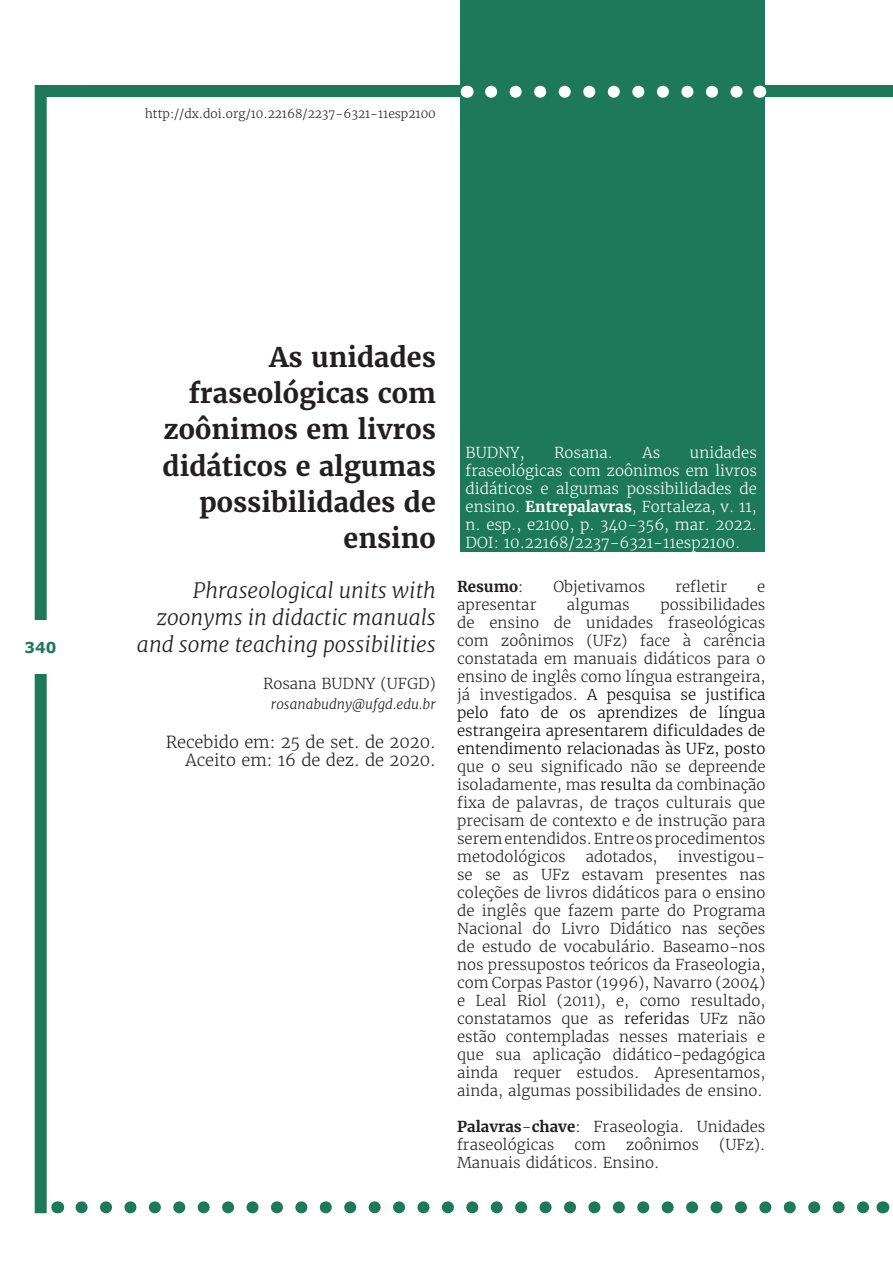
<style>
.page{position:relative;width:893px;height:1263px;background:#fff}
.page>*{position:absolute;margin:0;border:0;box-sizing:border-box;transform-origin:0 0}
.Título-pt{font:700 27px/36px "Merriweather";color:#231f20;text-align:right}
.Título-LE{font:italic 300 21px/27px "Merriweather";color:#231f20;text-align:right}
.Recebido_Aceito{font:300 16.5px "Merriweather";color:#231f20}
.Resumo{font:300 15px/18px "Merriweather";color:#231f20;text-align:justify}
.Como_citar_artigo{font:300 15px/18px "Merriweather";color:#fff;text-align:justify}
.Autor{font:300 15px "Merriweather";color:#231f20}
.Resumo-2{font:700 15px "Merriweather";color:#231f20}
.t1{font:700 15px "Verdana";color:#1e785a}
.E-mail{font:italic 300 13.5px "Merriweather";color:#231f20}
.DOI{font:300 12px "Merriweather";color:#231f20}
.s1{font-weight:300}
.s2{font-weight:700}
.s3{color:#000}
</style>
<div class="page">
<div style="left:35px;top:85px;width:858px;height:12px;background:#1e785a"></div>
<div style="left:35px;top:85px;width:12px;height:1128px;background:#1e785a"></div>
<svg style="left:82px;top:1201px;width:788px;height:12px"></svg>
<svg style="left:57px;top:1201px;width:1px;height:12px"></svg>
<svg style="left:882px;top:1201px;width:1px;height:12px"></svg>
<div style="left:17px;top:621px;width:47px;height:53px;background:#fff"></div>
<div style="left:461px;top:0;width:304px;height:551px;background:#1e785a"></div>
<svg style="left:491px;top:86px;width:252px;height:12px"></svg>
<svg style="left:467px;top:86px;width:1px;height:12px"></svg>
<svg style="left:759px;top:86px;width:1px;height:12px"></svg>
<p class="DOI" style="left:145px;top:106px;width:292px">http://dx.doi.org/10.22168/2237-6321-11esp2100</p>
<p class="t1" style="left:24px;top:638px;width:33px">340</p>
<p class="Título-pt" style="left:163px;top:340px;width:275px">As unidades fraseológicas com zoônimos em livros didáticos e algumas possibilidades de ensino</p>
<p class="Título-LE" style="left:137px;top:577px;width:300px">Phraseological units with zoonyms in didactic manuals and some teaching possibilities</p>
<p class="Resumo-2" style="left:457px;top:577px;width:68px">Resumo<span class="s1">:</span></p>
<p class="Resumo" style="left:553px;top:578px;width:93px">Objetivamos</p>
<p class="Resumo" style="left:675px;top:578px;width:53px">refletir</p>
<p class="Resumo" style="left:757px;top:578px;width:10px">e</p>
<p class="Como_citar_artigo" style="left:466px;top:443px;width:293px;text-indent:224px">unidades fraseológicas com zoônimos em livros didáticos e algumas possibilidades de ensino. <span class="s2">Entrepalavras</span>, Fortaleza, v. 11, n. esp., e2100, p. 340-356, mar. 2022.<br>DOI: 10.22168/2237-6321-11esp2100.</p>
<p class="Como_citar_artigo" style="left:466px;top:443px;width:61px">BUDNY,</p>
<p class="Como_citar_artigo" style="left:554px;top:443px;width:60px">Rosana.</p>
<p class="Como_citar_artigo" style="left:642px;top:443px;width:19px">As</p>
<p class="Resumo" style="left:457px;top:596px;width:310px;text-indent:203px">possibilidades de ensino de unidades fraseológicas com zoônimos (UFz) face à carência constatada em manuais didáticos para o ensino de inglês como língua estrangeira, já investigados. <span class="s3">A pesquisa se justifica pelo fato de os aprendizes de língua estrangeira apresentarem dificuldades de entendimento relacionadas às UFz, posto </span>que o seu significado não se depreende isoladamente, mas <span class="s3">resulta</span> da combinação fixa de palavras, de traços culturais que precisam de contexto e de instrução para serem entendidos. Entre os procedimentos metodológicos</p>
<p class="Resumo" style="left:457px;top:596px;width:81px">apresentar</p>
<p class="Resumo" style="left:567px;top:596px;width:64px">algumas</p>
<p class="Autor" style="left:263px;top:674px;width:174px">Rosana BUDNY (UFGD)</p>
<p class="E-mail" style="left:271px;top:695px;width:166px">rosanabudny@ufgd.edu.br</p>
<p class="Recebido_Aceito" style="left:166px;top:731px;width:272px">Recebido em: 25 de set. de 2020.</p>
<p class="Recebido_Aceito" style="left:185px;top:749px;width:252px">Aceito em: 16 de dez. de 2020.</p>
<p class="Resumo" style="left:586px;top:848px;width:73px">adotados,</p>
<p class="Resumo" style="left:457px;top:848px;width:310px;text-indent:221px">investigou&shy;se se as UFz estavam presentes nas coleções de livros didáticos para o ensino de inglês que fazem parte do Programa Nacional do Livro Didático nas seções de estudo de vocabulário. Baseamo-nos nos pressupostos teóricos da Fraseologia, com Corpas Pastor (1996), Navarro (2004) e Leal Riol (2011), e, como resultado, constatamos que as <span class="s3">referidas</span> UFz não estão contempladas nesses materiais e que sua aplicação didático-pedagógica ainda requer estudos. Apresentamos, ainda, algumas possibilidades de ensino.</p>
<p class="Resumo" style="left:457px;top:1118px;width:310px"><span class="s2">Palavras</span>-<span class="s2">chave</span>: Fraseologia. Unidades fraseológicas</p>
<p class="Resumo" style="left:574px;top:1136px;width:33px">com</p>
<p class="Resumo" style="left:626px;top:1136px;width:74px">zoônimos</p>
<p class="Resumo" style="left:719px;top:1136px;width:48px">(UFz).</p>
<p class="Resumo" style="left:457px;top:1154px;width:204px">Manuais didáticos. Ensino.</p>
</div>
